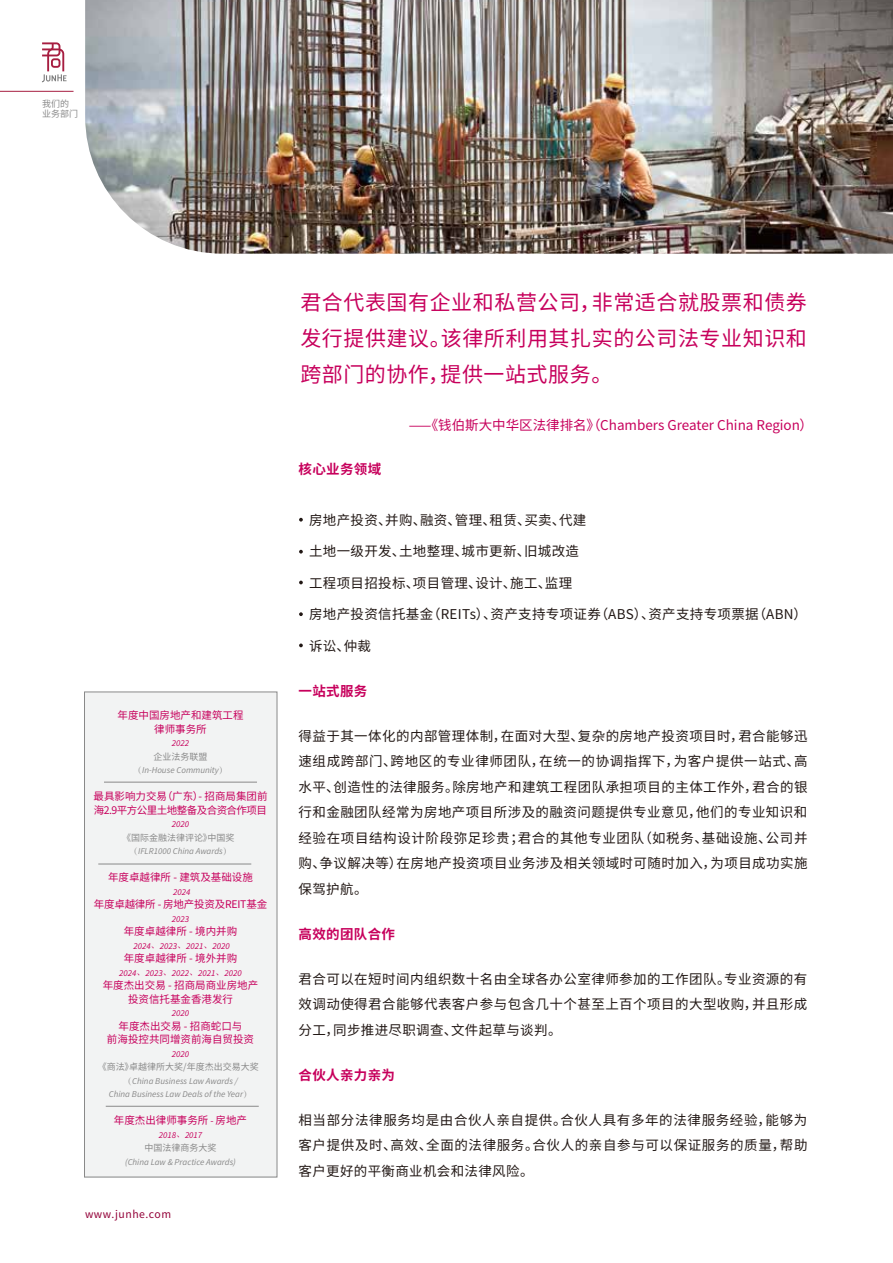
<style>
.page{position:relative;width:893px;height:1263px;background:#fff}
.page>*{position:absolute;margin:0;border:0;box-sizing:border-box;transform-origin:0 0}
.t1{font:21px/36px "Source Han Sans CN";letter-spacing:.025em;color:#c7005c;text-align:justify}
.t2{font:13.5px/25.5px "Source Han Sans CN";letter-spacing:.025em;color:#221815;text-align:justify}
.t3{font:13.5px "Source Han Sans CN";color:#c7005c}
.t4{font:700 13.5px "Source Han Sans CN";letter-spacing:.025em;color:#c7005c}
.t5{font:10.5px/13.5px "Source Han Sans CN";color:#c7005c;text-align:center}
.t6{font:10.5px/13.5px "Source Han Sans CN";letter-spacing:-.05em;color:#c7005c}
.t7{font:10.5px "Source Han Sans CN";letter-spacing:-.02em;color:#c7005c}
.t8{font:10.5px "Source Han Sans CN";letter-spacing:.05em;color:#930038}
.t9{font:italic 9px/13.5px "Source Sans Pro";color:#898989;text-align:center}
.t10{font:italic 9px "Source Sans Pro";color:#c7005c}
.t11{font:9px/10.8px "Source Han Sans CN";color:#898989}
.s1{font-family:"Adobe Song Std";font-weight:300;font-style:normal}
.s2{font-family:"Source Sans Pro";font-style:italic}
</style>
<div class="page">
<img style="left:85px;top:0;width:808px;height:254px">
<svg style="left:42px;top:42px;width:25px;height:40px"></svg>
<hr style="left:0;top:91px;width:74px;height:1px;background:#a71e41">
<div style="left:84px;top:692px;width:193px;height:486px;background:#f2f3f3"></div>
<div style="left:84px;top:692px;width:193px;height:485px;border:1px solid #898989"></div>
<svg style="left:299px;top:518px;width:4px;height:4px"></svg>
<svg style="left:299px;top:612px;width:4px;height:4px"></svg>
<hr style="left:106px;top:1106px;width:153px;height:1px;background:#898989">
<svg style="left:299px;top:550px;width:4px;height:3px"></svg>
<svg style="left:299px;top:581px;width:4px;height:3px"></svg>
<svg style="left:299px;top:643px;width:4px;height:4px"></svg>
<hr style="left:104px;top:782px;width:153px;height:1px;background:#898989">
<hr style="left:98px;top:864px;width:153px;height:1px;background:#898989">
<p class="t11" style="left:42px;top:98px;width:37px">我们的业务部门</p>
<p class="t5" style="left:117px;top:709px;width:127px">年度中国房地产和建筑工程律师事务所</p>
<p class="t10" style="left:172px;top:738px;width:19px">2022</p>
<p class="t11" style="left:153px;top:751px;width:55px">企业法务联盟</p>
<p class="t9" style="left:133px;top:763px;width:96px"><span class="s1">（</span>In-House Community<span class="s1">）</span></p>
<p class="t6" style="left:93px;top:790px;width:175px">最具影响力交易（广东）- 招商局集团前海2.9平方公里土地整备及合资合作项目</p>
<p class="t10" style="left:172px;top:819px;width:19px">2020</p>
<p class="t11" style="left:122px;top:832px;width:114px">《国际金融法律评论》中国奖</p>
<p class="t9" style="left:129px;top:844px;width:104px"><span class="s1">（</span>IFLR1000 China Awards<span class="s1">）</span></p>
<p class="t5" style="left:108px;top:871px;width:146px">年度卓越律所 - 建筑及基础设施</p>
<p class="t10" style="left:173px;top:886px;width:19px">2024</p>
<p class="t7" style="left:94px;top:899px;width:175px">年度卓越律所 - 房地产投资及REIT基金</p>
<p class="t10" style="left:172px;top:913px;width:19px">2023</p>
<p class="t5" style="left:124px;top:925px;width:115px">年度卓越律所 - 境内并购</p>
<p class="t10" style="left:134px;top:940px;width:98px">2024<span class="s1">、</span>2023<span class="s1">、</span>2021<span class="s1">、</span>2020</p>
<p class="t5" style="left:124px;top:952px;width:115px">年度卓越律所 - 境外并购</p>
<p class="t10" style="left:119px;top:967px;width:124px">2024<span class="s1">、</span>2023<span class="s1">、</span>2022<span class="s1">、</span>2021<span class="s1">、</span>2020</p>
<p class="t5" style="left:103px;top:979px;width:157px">年度杰出交易 - 招商局商业房地产投资信托基金香港发行</p>
<p class="t10" style="left:172px;top:1008px;width:19px">2020</p>
<p class="t5" style="left:107px;top:1019px;width:148px">年度杰出交易 - 招商蛇口与<br>前海投控共同增资前海自贸投资</p>
<p class="t10" style="left:172px;top:1048px;width:19px">2020</p>
<p class="t11" style="left:98px;top:1062px;width:162px">《商法》卓越律所大奖/年度杰出交易大奖</p>
<p class="t9" style="left:109px;top:1074px;width:145px"><span class="s1">（</span>China Business Law Awards /<br>China Business Law Deals of the Year<span class="s1">）</span></p>
<p class="t5" style="left:114px;top:1114px;width:135px">年度杰出律师事务所 <span class="s2">-</span> 房地产</p>
<p class="t10" style="left:159px;top:1129px;width:45px">2018<span class="s1">、</span>2017</p>
<p class="t11" style="left:144px;top:1143px;width:74px">中国法律商务大奖</p>
<p class="t9" style="left:125px;top:1155px;width:112px">(China Law &amp; Practice Awards)</p>
<p class="t8" style="left:85px;top:1208px;width:88px">www.junhe.com</p>
<h1 class="t1" style="left:300px;top:285px;width:508px">君合代表国有企业和私营公司，非常适合就股票和债券发行提供建议。该律所利用其扎实的公司法专业知识和跨部门的协作，提供一站式服务。</h1>
<p class="t3" style="left:409px;top:417px;width:406px">⸺《钱伯斯大中华区法律排名》（Chambers Greater China Region）</p>
<p class="t4" style="left:299px;top:461px;width:84px">核心业务领域</p>
<p class="t2" style="left:309px;top:507px;width:279px">房地产投资、并购、融资、管理、租赁、买卖、代建</p>
<p class="t2" style="left:309px;top:539px;width:271px">土地一级开发、土地整理、城市更新、旧城改造</p>
<p class="t2" style="left:309px;top:570px;width:265px">工程项目招投标、项目管理、设计、施工、监理</p>
<p class="t2" style="left:309px;top:602px;width:499px">房地产投资信托基金（REITs）、资产支持专项证券（ABS）、资产支持专项票据（ABN）</p>
<p class="t2" style="left:309px;top:633px;width:64px">诉讼、仲裁</p>
<p class="t4" style="left:299px;top:683px;width:70px">一站式服务</p>
<p class="t2" style="left:299px;top:723px;width:511px">得益于其一体化的内部管理体制，在面对大型、复杂的房地产投资项目时，君合能够迅速组成跨部门、跨地区的专业律师团队，在统一的协调指挥下，为客户提供一站式、高水平、创造性的法律服务。除房地产和建筑工程团队承担项目的主体工作外，君合的银行和金融团队经常为房地产项目所涉及的融资问题提供专业意见，他们的专业知识和经验在项目结构设计阶段弥足珍贵；君合的其他专业团队（如税务、基础设施、公司并购、争议解决等）在房地产投资项目业务涉及相关领域时可随时加入，为项目成功实施保驾护航。</p>
<p class="t4" style="left:299px;top:926px;width:98px">高效的团队合作</p>
<p class="t2" style="left:299px;top:966px;width:510px">君合可以在短时间内组织数十名由全球各办公室律师参加的工作团队。专业资源的有效调动使得君合能够代表客户参与包含几十个甚至上百个项目的大型收购，并且形成分工，同步推进尽职调查、文件起草与谈判。</p>
<p class="t4" style="left:299px;top:1067px;width:98px">合伙人亲力亲为</p>
<p class="t2" style="left:299px;top:1107px;width:510px">相当部分法律服务均是由合伙人亲自提供。合伙人具有多年的法律服务经验，能够为客户提供及时、高效、全面的法律服务。合伙人的亲自参与可以保证服务的质量，帮助客户更好的平衡商业机会和法律风险。</p>
</div>
